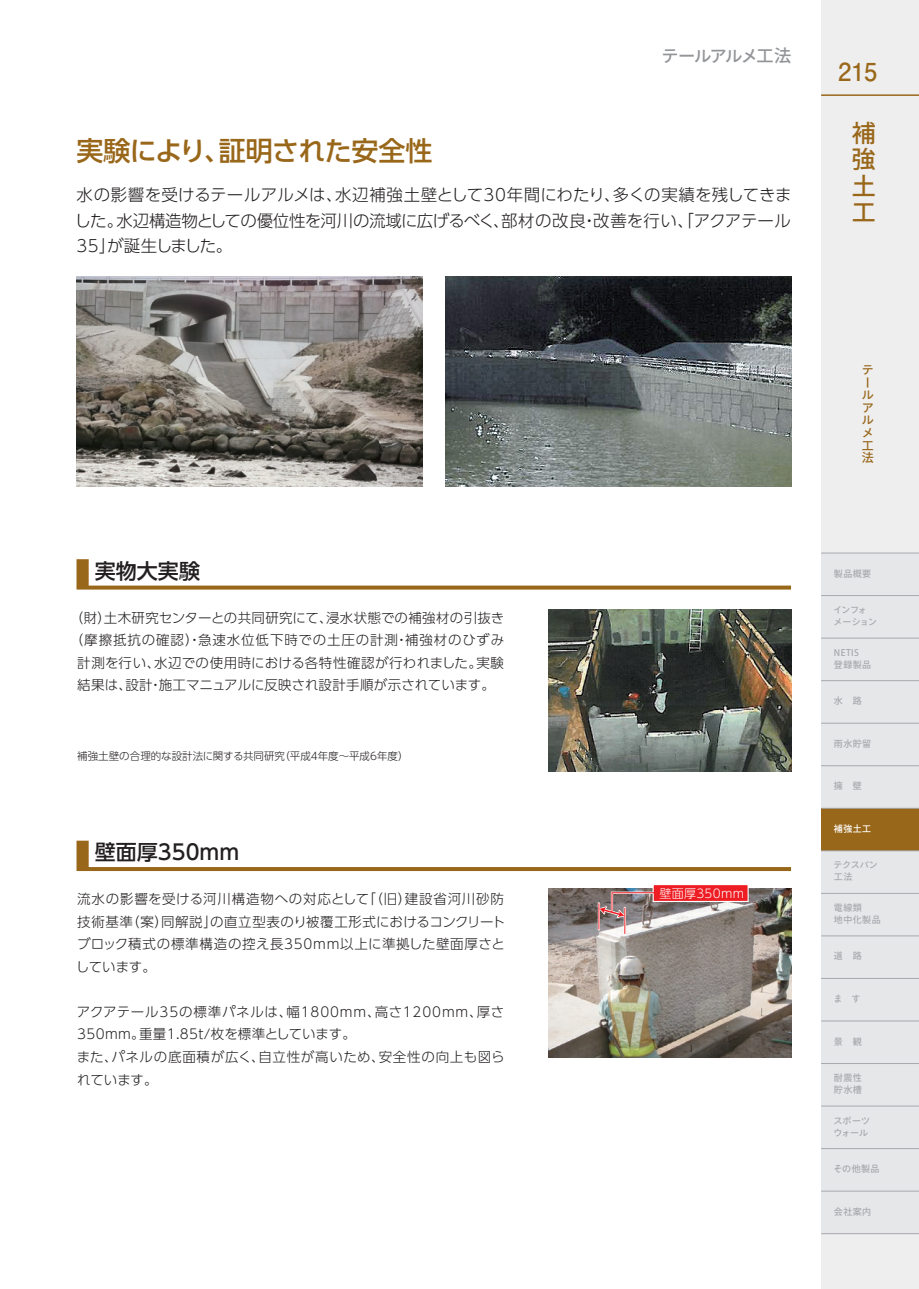
<style>
.page{position:relative;width:919px;height:1289px;background:#fff}
.page>*{position:absolute;margin:0;border:0;box-sizing:border-box;transform-origin:0 0}
.t1{font:500 27px "UD Shin Go Pro";letter-spacing:-.02em;color:#99671a}
.t2{font:700 24.75px "Futo Go B101 Pro";color:#99671a;scale:.96 1}
.t3{font:500 24px/26.4px "Ryo Gothic Plus N";color:#99671a;text-align:justify}
.t4{font:500 21px "UD Shin Go Pro";color:#231f20}
.t5{font:500 17.25px "Ryo Gothic Plus N";letter-spacing:-.08em;color:#939598}
.t6{font:300 16.5px/25.5px "UD Shin Go Pro";letter-spacing:-.02em;color:#231f20;text-align:justify}
.t7{font:300 13.5px/22.5px "UD Shin Go Pro";letter-spacing:.025em;color:#231f20;text-align:center}
.t8{font:300 12px "UD Shin Go Pro";letter-spacing:.025em;color:#fff}
.t9{font:500 12px/12.6px "Ryo Gothic Plus N";color:#99671a}
.t10{font:300 10.5px "UD Shin Go Pro";color:#231f20}
.t11{font:500 9px/12px "Ryo Gothic Plus N";letter-spacing:.05em;color:#a8a9ad}
.t12{font:500 9px/12px "Ryo Gothic Plus N";letter-spacing:-.09em;color:#a8a9ad}
.t13{font:500 9px/12px "Ryo Gothic Plus N";letter-spacing:.02em;color:#a8a9ad}
.t14{font:500 9px "Ryo Gothic Plus N";color:#fff}
</style>
<div class="page">
<div style="left:821px;top:0;width:97px;height:1288px;background:#eeeeef"></div>
<div style="left:821px;top:553px;width:97px;height:42px;background:#e6e7e9"></div>
<div style="left:821px;top:595px;width:97px;height:43px;background:#e6e7e9"></div>
<svg style="left:821px;top:637px;width:97px;height:1px"></svg>
<div style="left:821px;top:680px;width:97px;height:43px;background:#e6e7e9"></div>
<div style="left:821px;top:723px;width:97px;height:42px;background:#e6e7e9"></div>
<div style="left:821px;top:765px;width:97px;height:43px;background:#e6e7e9"></div>
<div style="left:821px;top:808px;width:97px;height:42px;background:#99671a"></div>
<div style="left:821px;top:850px;width:97px;height:43px;background:#e6e7e9"></div>
<div style="left:821px;top:893px;width:97px;height:42px;background:#e6e7e9"></div>
<div style="left:821px;top:935px;width:97px;height:43px;background:#e6e7e9"></div>
<div style="left:821px;top:978px;width:97px;height:42px;background:#e6e7e9"></div>
<div style="left:821px;top:1020px;width:97px;height:43px;background:#e6e7e9"></div>
<div style="left:821px;top:1063px;width:97px;height:43px;background:#e6e7e9"></div>
<div style="left:821px;top:1106px;width:97px;height:42px;background:#e6e7e9"></div>
<div style="left:821px;top:1148px;width:97px;height:43px;background:#e6e7e9"></div>
<div style="left:821px;top:1191px;width:97px;height:42px;background:#e6e7e9"></div>
<hr style="left:821px;top:553px;width:97px;height:1px;background:#a8a9ad">
<hr style="left:821px;top:595px;width:97px;height:1px;background:#a8a9ad">
<hr style="left:821px;top:638px;width:97px;height:1px;background:#a8a9ad">
<hr style="left:821px;top:680px;width:97px;height:1px;background:#a8a9ad">
<hr style="left:821px;top:723px;width:97px;height:1px;background:#a8a9ad">
<hr style="left:821px;top:765px;width:97px;height:1px;background:#a8a9ad">
<hr style="left:821px;top:808px;width:97px;height:1px;background:#a8a9ad">
<hr style="left:821px;top:850px;width:97px;height:1px;background:#a8a9ad">
<hr style="left:821px;top:893px;width:97px;height:1px;background:#a8a9ad">
<hr style="left:821px;top:935px;width:97px;height:1px;background:#a8a9ad">
<hr style="left:821px;top:978px;width:97px;height:1px;background:#a8a9ad">
<hr style="left:821px;top:1020px;width:97px;height:1px;background:#a8a9ad">
<hr style="left:821px;top:1063px;width:97px;height:1px;background:#a8a9ad">
<hr style="left:821px;top:1105px;width:97px;height:1px;background:#a8a9ad">
<hr style="left:821px;top:1148px;width:97px;height:1px;background:#a8a9ad">
<hr style="left:821px;top:1190px;width:97px;height:1px;background:#a8a9ad">
<hr style="left:821px;top:1233px;width:97px;height:1px;background:#a8a9ad">
<hr style="left:821px;top:94px;width:97px;height:2px;background:#99671a">
<img style="left:548px;top:888px;width:243px;height:169px">
<svg style="left:76px;top:559px;width:715px;height:30px"></svg>
<svg style="left:76px;top:840px;width:715px;height:31px"></svg>
<img style="left:548px;top:609px;width:243px;height:162px">
<img style="left:76px;top:277px;width:346px;height:209px">
<img style="left:445px;top:277px;width:346px;height:209px">
<div style="left:653px;top:884px;width:95px;height:17px;background:#ee1d23"></div>
<div style="left:652px;top:884px;width:96px;height:18px;border:1px solid #fff"></div>
<svg style="left:597px;top:890px;width:60px;height:43px;background:#a18b8c"></svg>
<h1 class="t1" style="left:76px;top:129px;width:357px">実験により、証明された安全性</h1>
<p class="t5" style="left:661px;top:45px;width:131px">テールアルメ工法</p>
<p class="t6" style="left:75px;top:182px;width:718px">水の影響を受けるテールアルメは、水辺補強土壁として30年間にわたり、多くの実績を残してきました。水辺構造物としての優位性を河川の流域に広げるべく、部材の改良・改善を行い、「アクアテール35」が誕生しました。</p>
<h2 class="t2" style="left:838px;top:52px;width:42px">215</h2>
<h3 class="t3" style="left:851px;top:121px;width:25px">補強土工</h3>
<h3 class="t4" style="left:95px;top:553px;width:106px">実物大実験</h3>
<p class="t7" style="left:70px;top:606px;width:436px">（財）土木研究センターとの共同研究にて、浸水状態での補強材の引抜き（摩擦抵抗の確認）・急速水位低下時での土圧の計測・補強材のひずみ計測を行い、水辺での使用時における各特性確認が行われました。実験結果は、設計・施工マニュアルに反映され設計手順が示されています。</p>
<p class="t10" style="left:77px;top:747px;width:333px">補強土壁の合理的な設計法に関する共同研究（平成4年度～平成6年度）</p>
<h3 class="t4" style="left:95px;top:835px;width:146px">壁面厚350mm</h3>
<p class="t7" style="left:76px;top:887px;width:431px;text-align:justify">流水の影響を受ける河川構造物への対応として「（旧）建設省河川砂防技術基準（案）同解説」の直立型表のり被覆工形式におけるコンクリートブロック積式の標準構造の控え長350mm以上に準拠した壁面厚さとしています。</p>
<p class="t7" style="left:77px;top:1000px;width:429px;text-align:left">アクアテール35の標準パネルは、幅1800mm、高さ1200mm、厚さ<br>350mm。重量1.85t/枚を標準としています。<br>また、パネルの底面積が広く、自立性が高いため、安全性の向上も図られています。</p>
<p class="t8" style="left:659px;top:883px;width:86px">壁面厚350mm</p>
<p class="t9" style="left:861px;top:364px;width:13px">テールアルメ工法</p>
<p class="t11" style="left:833px;top:567px;width:39px">製品概要</p>
<p class="t12" style="left:833px;top:604px;width:45px">インフォメーション</p>
<p class="t11" style="left:833px;top:647px;width:39px">NETIS<br>登録製品</p>
<p class="t11" style="left:833px;top:695px;width:29px">水　路</p>
<p class="t11" style="left:833px;top:738px;width:39px">雨水貯留</p>
<p class="t11" style="left:833px;top:780px;width:29px">擁　壁</p>
<p class="t14" style="left:833px;top:822px;width:39px">補強土工</p>
<p class="t11" style="left:833px;top:859px;width:46px">テクスパン工法</p>
<p class="t11" style="left:833px;top:902px;width:48px">電線類<br>地中化製品</p>
<p class="t11" style="left:833px;top:950px;width:29px">道　路</p>
<p class="t11" style="left:833px;top:993px;width:28px">ま　す</p>
<p class="t11" style="left:833px;top:1035px;width:29px">景　観</p>
<p class="t11" style="left:833px;top:1072px;width:29px">耐震性貯水槽</p>
<p class="t13" style="left:833px;top:1114px;width:38px">スポーツウォール</p>
<p class="t11" style="left:833px;top:1163px;width:48px">その他製品</p>
<p class="t11" style="left:833px;top:1205px;width:39px">会社案内</p>
</div>
